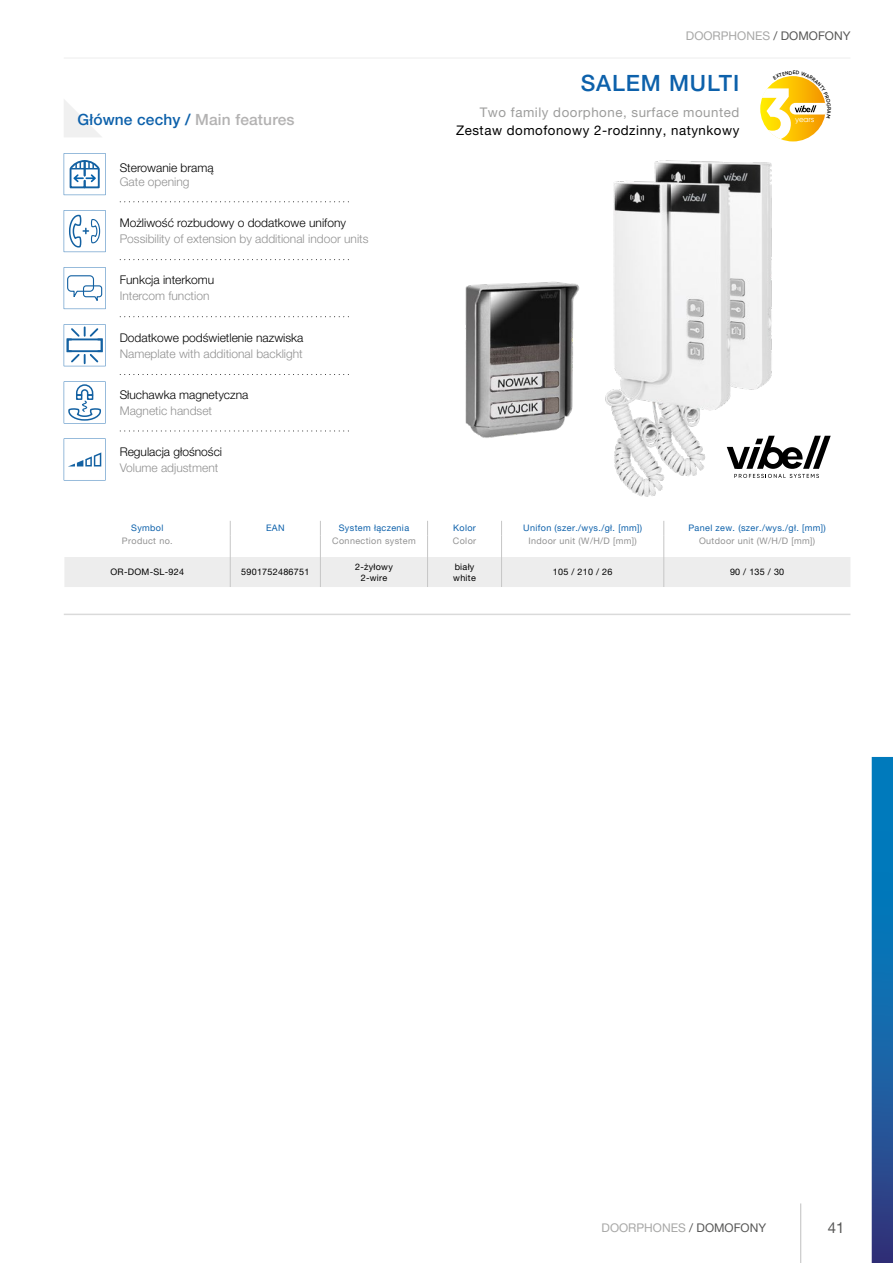
<style>
.page{position:relative;width:893px;height:1263px;background:#fff}
.page>*{position:absolute;margin:0;border:0;box-sizing:border-box;transform-origin:0 0}
.t1{font:500 22.5px "Helvetica Neue LT Pro";letter-spacing:.04em;color:#0d61ab}
.t2{font:500 15.45px "Helvetica Neue LT Pro";letter-spacing:.01em;color:#0d61ab}
.t3{font:15px "Helvetica Neue LT Pro";color:#575756}
.t4{font:13.35px "Helvetica Neue LT Pro";letter-spacing:.04em;color:#000}
.t5{font:13.35px "Helvetica Neue LT Pro";letter-spacing:.04em;color:#9d9d9c}
.t6{font:300 12px "Helvetica Neue LT Pro";color:#929292}
.t7{font:300 12px "Helvetica Neue LT Pro";color:#000}
.t8{font:12px "Helvetica Neue LT Pro";color:#a8a8a7}
.t9{font:9px "Helvetica Neue LT Pro";letter-spacing:.04em;color:#0d61ab}
.t10{font:9px "Helvetica Neue LT Pro";letter-spacing:.04em;color:#929292}
.t11{font:9px/10.8px "Helvetica Neue LT Pro";letter-spacing:.03em;color:#000;text-align:center}
.t12{font:7.95px "Gilroy";letter-spacing:-.01em;color:#fff}
.s1{color:#575756}
.s2{color:#b3b2b2}
</style>
<div class="page">
<svg style="left:64px;top:521px;width:786px;height:66px"></svg>
<hr style="left:501px;top:557px;width:1px;height:30px;background:#c6c6c6">
<hr style="left:663px;top:557px;width:1px;height:30px;background:#c6c6c6">
<img style="left:465px;top:160px;width:310px;height:337px">
<hr style="left:64px;top:614px;width:786px;height:1px;background:#dadada">
<svg style="left:727px;top:436px;width:104px;height:42px"></svg>
<svg style="left:64px;top:100px;width:37px;height:37px"></svg>
<svg style="left:64px;top:153px;width:42px;height:42px"></svg>
<svg style="left:64px;top:210px;width:42px;height:42px"></svg>
<svg style="left:64px;top:267px;width:42px;height:42px"></svg>
<svg style="left:64px;top:324px;width:42px;height:42px"></svg>
<div style="left:67px;top:338px;width:36px;height:14px;border:2px solid #1361a2"></div>
<svg style="left:64px;top:381px;width:42px;height:42px"></svg>
<svg style="left:64px;top:438px;width:42px;height:42px"></svg>
<svg style="left:120px;top:201px;width:229px;height:1px"></svg>
<svg style="left:120px;top:259px;width:229px;height:1px"></svg>
<svg style="left:120px;top:316px;width:229px;height:1px"></svg>
<svg style="left:120px;top:374px;width:229px;height:1px"></svg>
<svg style="left:120px;top:430px;width:229px;height:1px"></svg>
<svg style="left:872px;top:757px;width:21px;height:506px;background:#1463a6"></svg>
<hr style="left:800px;top:1203px;width:1px;height:60px;background:#c6c6c6">
<hr style="left:64px;top:58px;width:786px;height:1px;background:#ededed">
<svg style="left:760px;top:76px;width:66px;height:65px"></svg>
<p class="t8" style="left:686px;top:28px;width:166px">DOORPHONES <span class="s1">/ DOMOFONY</span></p>
<h1 class="t1" style="left:581px;top:70px;width:160px">SALEM MULTI</h1>
<p class="t5" style="left:480px;top:104px;width:261px">Two family doorphone, surface mounted</p>
<p class="t2" style="left:78px;top:110px;width:218px">Główne cechy / <span class="s2">Main features</span></p>
<p class="t12" style="left:795px;top:115px;width:21px">years</p>
<p class="t7" style="left:120px;top:160px;width:96px">Sterowanie bramą</p>
<p class="t6" style="left:120px;top:174px;width:71px">Gate opening</p>
<p class="t7" style="left:120px;top:216px;width:228px">Możliwość rozbudowy o dodatkowe unifony</p>
<p class="t4" style="left:456px;top:122px;width:285px">Zestaw domofonowy 2-rodzinny, natynkowy</p>
<p class="t6" style="left:120px;top:232px;width:250px">Possibility of extension by additional indoor units</p>
<p class="t7" style="left:120px;top:273px;width:96px">Funkcja interkomu</p>
<p class="t6" style="left:120px;top:289px;width:91px">Intercom function</p>
<p class="t7" style="left:120px;top:330px;width:185px">Dodatkowe podświetlenie nazwiska</p>
<p class="t6" style="left:120px;top:346px;width:185px">Nameplate with additional backlight</p>
<p class="t7" style="left:120px;top:387px;width:130px">Słuchawka magnetyczna</p>
<p class="t6" style="left:120px;top:403px;width:94px">Magnetic handset</p>
<p class="t7" style="left:120px;top:444px;width:104px">Regulacja głośności</p>
<p class="t6" style="left:120px;top:460px;width:100px">Volume adjustment</p>
<p class="t9" style="left:131px;top:523px;width:34px">Symbol</p>
<p class="t9" style="left:266px;top:523px;width:20px">EAN</p>
<p class="t9" style="left:339px;top:523px;width:72px">System łączenia</p>
<p class="t9" style="left:453px;top:523px;width:24px">Kolor</p>
<p class="t9" style="left:523px;top:523px;width:120px">Unifon (szer./wys./gł. [mm])</p>
<p class="t9" style="left:688px;top:523px;width:139px">Panel zew. (szer./wys./gł. [mm])</p>
<p class="t10" style="left:122px;top:535px;width:52px">Product no.</p>
<p class="t10" style="left:332px;top:535px;width:85px">Connection system</p>
<p class="t10" style="left:453px;top:535px;width:25px">Color</p>
<p class="t10" style="left:528px;top:535px;width:110px">Indoor unit (W/H/D [mm])</p>
<p class="t10" style="left:699px;top:535px;width:118px">Outdoor unit (W/H/D [mm])</p>
<p class="t11" style="left:111px;top:566px;width:75px">OR-DOM-SL-924</p>
<p class="t11" style="left:241px;top:566px;width:70px">5901752486751</p>
<p class="t11" style="left:355px;top:561px;width:39px">2-żyłowy<br>2-wire</p>
<p class="t11" style="left:453px;top:561px;width:24px;text-align:left">biały white</p>
<p class="t11" style="left:553px;top:566px;width:61px">105 / 210 / 26</p>
<p class="t11" style="left:730px;top:566px;width:56px">90 / 135 / 30</p>
<p class="t8" style="left:602px;top:1220px;width:166px">DOORPHONES <span class="s1">/ DOMOFONY</span></p>
<p class="t3" style="left:828px;top:1218px;width:18px">41</p>
</div>
